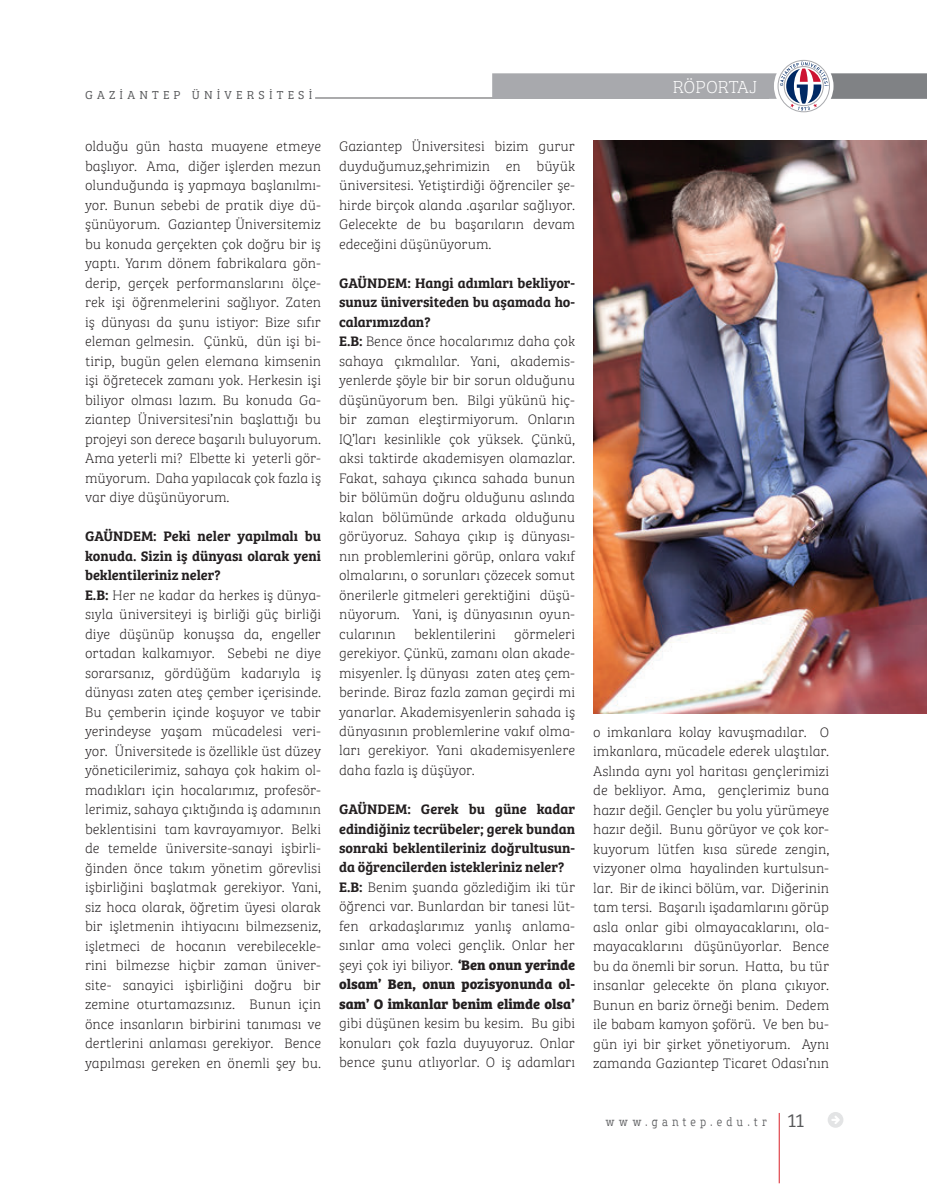
<style>
.page{position:relative;width:927px;height:1195px;background:#fff}
.page>*{position:absolute;margin:0;border:0;box-sizing:border-box;transform-origin:0 0}
.t1{font:300 19.5px "Bree Serif";color:#57585a}
.t2{font:100 18px "Bree Serif";letter-spacing:-.01em;color:#fff}
.t3{font:100 14.25px/19.5px "Bree Serif";color:#231f20;text-align:justify}
.t4{font:300 12px "Bree Serif";letter-spacing:.35em;color:#57585a}
.t5{font:300 12px "Core Slab M Cn 37";letter-spacing:.345em;color:#57585a}
.s1{font-weight:600}
.s2{font-weight:700}
</style>
<div class="page">
<hr style="left:779px;top:1113px;width:1px;height:70px;background:#da2128">
<hr style="left:315px;top:98px;width:454px;height:1px;background:#57585a">
<svg style="left:492px;top:60px;width:435px;height:52px"></svg>
<img style="left:593px;top:140px;width:334px;height:573px">
<div style="left:828px;top:1112px;width:15px;height:16px;background:#e3e4e5;border-radius:50%"></div>
<svg style="left:831px;top:1116px;width:9px;height:8px"></svg>
<p class="t4" style="left:85px;top:86px;width:229px">GAZİANTEP ÜNİVERSİTESİ</p>
<p class="t3" style="left:85px;top:136px;width:238px">olduğu gün hasta muayene etmeye başlıyor. Ama, diğer işlerden mezun olunduğunda iş yapmaya başlanılmı&shy;yor. Bunun sebebi de pratik diye dü&shy;şünüyorum. Gaziantep Üniversitemiz bu konuda gerçekten çok doğru bir iş yaptı. Yarım dönem fabrikalara gön&shy;derip, gerçek performanslarını ölçe&shy;rek işi öğrenmelerini sağlıyor. Zaten iş dünyası da şunu istiyor: Bize sıfır eleman gelmesin. Çünkü, dün işi bi&shy;tirip, bugün gelen elemana kimsenin işi öğretecek zamanı yok. Herkesin işi biliyor olması lazım. Bu konuda Ga&shy;ziantep Üniversitesi’nin başlattığı bu projeyi son derece başarılı buluyorum.<br>Ama yeterli mi? Elbette ki yeterli gör&shy;müyorum. Daha yapılacak çok fazla iş var diye düşünüyorum.</p>
<p class="t3" style="left:85px;top:526px;width:238px;text-align:left"><span class="s1">GAÜNDEM: Peki neler yapılmalı bu konuda. Sizin iş dünyası olarak yeni beklentileriniz neler?<br>E.B:</span> Her ne kadar da herkes iş dünya&shy;sıyla üniversiteyi iş birliği güç birliği diye düşünüp konuşsa da, engeller ortadan kalkamıyor. Sebebi ne diye sorarsanız, gördüğüm kadarıyla iş dünyası zaten ateş çember içerisinde.<br>Bu çemberin içinde koşuyor ve tabir yerindeyse yaşam mücadelesi veri&shy;yor. Üniversitede is özellikle üst düzey yöneticilerimiz, sahaya çok hakim ol&shy;madıkları için hocalarımız, profesör&shy;lerimiz, sahaya çıktığında iş adamının beklentisini tam kavrayamıyor. Belki de temelde üniversite-sanayi işbirli&shy;ğinden önce takım yönetim görevlisi işbirliğini başlatmak gerekiyor. Yani, siz hoca olarak, öğretim üyesi olarak bir işletmenin ihtiyacını bilmezseniz, işletmeci de hocanın verebilecekle&shy;rini bilmezse hiçbir zaman üniver&shy;site- sanayici işbirliğini doğru bir zemine oturtamazsınız. Bunun için önce insanların birbirini tanıması ve dertlerini anlaması gerekiyor. Bence yapılması gereken en önemli şey bu.</p>
<p class="t2" style="left:673px;top:74px;width:86px">RÖPORTAJ</p>
<p class="t3" style="left:339px;top:136px;width:238px">Gaziantep Üniversitesi bizim gurur duyduğumuz,şehrimizin en büyük üniversitesi. Yetiştirdiği öğrenciler şe&shy;hirde birçok alanda .aşarılar sağlıyor.<br>Gelecekte de bu başarıların devam edeceğini düşünüyorum.</p>
<p class="t3" style="left:339px;top:272px;width:238px;text-align:left"><span class="s1">GAÜNDEM: Hangi adımları bekliyor&shy;sunuz üniversiteden bu aşamada ho&shy;calarımızdan?<br>E.B:</span> Bence önce hocalarımız daha çok sahaya çıkmalılar. Yani, akademis&shy;yenlerde şöyle bir bir sorun olduğunu düşünüyorum ben. Bilgi yükünü hiç&shy;bir zaman eleştirmiyorum. Onların IQ’ları kesinlikle çok yüksek. Çünkü, aksi taktirde akademisyen olamazlar.<br>Fakat, sahaya çıkınca sahada bunun bir bölümün doğru olduğunu aslında kalan bölümünde arkada olduğunu görüyoruz. Sahaya çıkıp iş dünyası&shy;nın problemlerini görüp, onlara vakıf olmalarını, o sorunları çözecek somut önerilerle gitmeleri gerektiğini düşü&shy;nüyorum. Yani, iş dünyasının oyun&shy;cularının</p>
<p class="t3" style="left:339px;top:623px;width:238px;text-indent:175px">görmeleri gerekiyor. Çünkü, zamanı olan akade&shy;misyenler. İş dünyası zaten ateş çem&shy;berinde. Biraz fazla zaman geçirdi mi yanarlar. Akademisyenlerin sahada iş dünyasının problemlerine vakıf olma&shy;ları gerekiyor. Yani akademisyenlere daha fazla iş düşüyor.</p>
<p class="t3" style="left:339px;top:799px;width:238px;text-align:left"><span class="s1">GAÜNDEM: Gerek bu güne kadar edindiğiniz tecrübeler; gerek bundan sonraki beklentileriniz doğrultusun&shy;da öğrencilerden istekleriniz neler?<br>E.B:</span> Benim şuanda gözlediğim iki tür öğrenci var. Bunlardan bir tanesi lüt&shy;fen arkadaşlarımız yanlış anlama&shy;sınlar ama voleci gençlik. Onlar her şeyi çok iyi biliyor. <span class="s2">‘Ben onun yerinde olsam’ Ben, onun pozisyonunda ol&shy;sam’ O imkanlar benim elimde olsa’</span></p>
<p class="t3" style="left:339px;top:1013px;width:238px">gibi düşünen kesim bu kesim. Bu gibi konuları çok fazla duyuyoruz. Onlar bence şunu atlıyorlar. O iş adamları</p>
<p class="t3" style="left:414px;top:623px;width:83px">beklentilerini</p>
<p class="t3" style="left:593px;top:721px;width:238px">o imkanlara kolay kavuşmadılar. O imkanlara, mücadele ederek ulaştılar.<br>Aslında aynı yol haritası gençlerimizi de bekliyor. Ama, gençlerimiz buna hazır değil. Gençler bu yolu yürümeye hazır değil. Bunu görüyor ve çok kor&shy;kuyorum lütfen kısa sürede zengin, vizyoner olma hayalinden kurtulsun&shy;lar. Bir de ikinci bölüm, var. Diğerinin tam tersi. Başarılı işadamlarını görüp asla onlar gibi olmayacaklarını, ola&shy;mayacaklarını düşünüyorlar. Bence bu da önemli bir sorun. Hatta, bu tür insanlar gelecekte ön plana çıkıyor.<br>Bunun en bariz örneği benim. Dedem ile babam kamyon şoförü. Ve ben bu&shy;gün iyi bir şirket yönetiyorum. Aynı zamanda Gaziantep Ticaret Odası’nın</p>
<p class="t5" style="left:605px;top:1114px;width:163px">www.gantep.edu.tr</p>
<h1 class="t1" style="left:788px;top:1106px;width:18px">11</h1>
</div>
